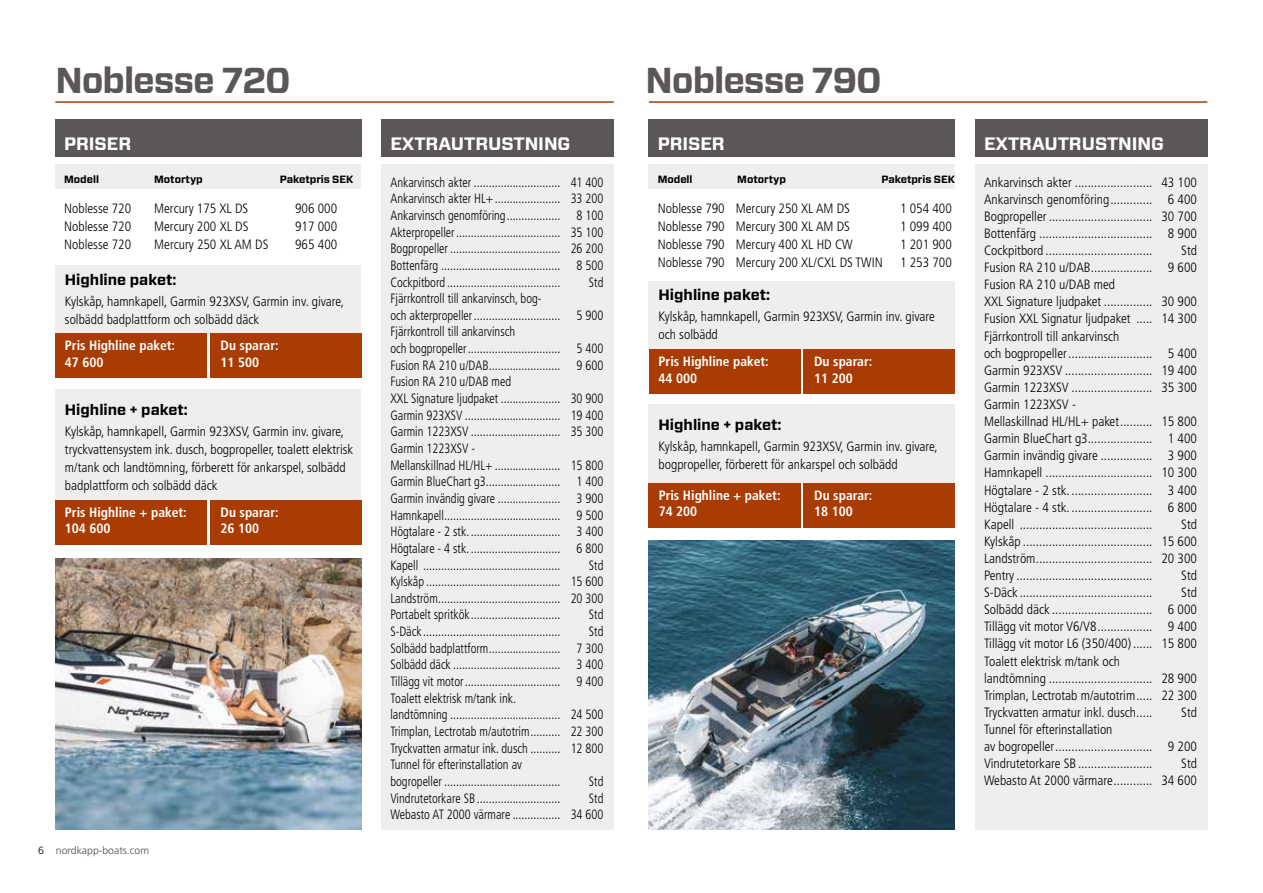
<style>
.page{position:relative;width:1263px;height:893px;background:#fff}
.page>*{position:absolute;margin:0;border:0;box-sizing:border-box;transform-origin:0 0}
.t1{font:700 36px "Forza";letter-spacing:-.03em;color:#5b5758}
.t2{font:700 18px "Forza";letter-spacing:-.005em;color:#fff}
.t3{font:700 15px "Forza";color:#000}
.t4{font:300 condensed 13.5px/17.1px "Frutiger";color:#000}
.t5{font:300 condensed 13.5px/16.6px "Frutiger";color:#000;text-align:justify;scale:.92 1}
.t6{font:700 condensed 13.5px/16.5px "Frutiger";color:#fff}
.t7{font:700 10.5px "Forza";letter-spacing:-.005em;color:#000}
.t8{font:300 10.5px "Frutiger";color:#4a4a49}
.s1{color:#000}
</style>
<div class="page">
<div style="left:55px;top:265px;width:306px;height:68px;background:#efeeec"></div>
<div style="left:649px;top:281px;width:306px;height:69px;background:#efeeec"></div>
<div style="left:56px;top:389px;width:305px;height:111px;background:#efeeec"></div>
<div style="left:649px;top:404px;width:306px;height:79px;background:#efeeec"></div>
<hr style="left:55px;top:101px;width:559px;height:2px;background:#a93c05">
<hr style="left:649px;top:101px;width:558px;height:2px;background:#a93c05">
<div style="left:381px;top:119px;width:233px;height:38px;background:#5b5758"></div>
<div style="left:975px;top:119px;width:232px;height:38px;background:#5b5758"></div>
<div style="left:381px;top:164px;width:233px;height:665px;background:#efeeec"></div>
<div style="left:975px;top:164px;width:232px;height:665px;background:#efeeec"></div>
<div style="left:56px;top:333px;width:151px;height:45px;background:#a93c05"></div>
<div style="left:649px;top:350px;width:152px;height:44px;background:#a93c05"></div>
<div style="left:56px;top:500px;width:151px;height:45px;background:#a93c05"></div>
<div style="left:649px;top:483px;width:152px;height:45px;background:#a93c05"></div>
<div style="left:210px;top:333px;width:151px;height:45px;background:#a93c05"></div>
<div style="left:803px;top:350px;width:152px;height:44px;background:#a93c05"></div>
<div style="left:210px;top:500px;width:151px;height:45px;background:#a93c05"></div>
<div style="left:804px;top:483px;width:151px;height:45px;background:#a93c05"></div>
<div style="left:56px;top:164px;width:305px;height:25px;background:#efeeec"></div>
<div style="left:649px;top:164px;width:306px;height:25px;background:#efeeec"></div>
<div style="left:55px;top:119px;width:306px;height:38px;background:#5b5758"></div>
<div style="left:649px;top:119px;width:306px;height:38px;background:#5b5758"></div>
<img style="left:55px;top:558px;width:306px;height:271px">
<img style="left:649px;top:541px;width:306px;height:288px">
<h1 class="t1" style="left:56px;top:56px;width:237px">Noblesse 720</h1>
<h1 class="t1" style="left:646px;top:56px;width:238px">Noblesse 790</h1>
<h2 class="t2" style="left:390px;top:132px;width:181px">EXTRAUTRUSTNING</h2>
<h2 class="t2" style="left:984px;top:132px;width:181px">EXTRAUTRUSTNING</h2>
<p class="t5" style="left:390px;top:174px;width:233px">Ankarvinsch akter ............................. 41 400<br>Ankarvinsch akter HL+...................... 33 200<br>Ankarvinsch genomföring.................. 8 100<br>Akterpropeller................................... 35 100<br>Bogpropeller ..................................... 26 200<br>Bottenfärg ........................................ 8 500<br>Cockpitbord ......................................</p>
<h2 class="t2" style="left:64px;top:132px;width:69px">PRISER</h2>
<h2 class="t2" style="left:658px;top:132px;width:69px">PRISER</h2>
<p class="t7" style="left:64px;top:172px;width:36px">Modell</p>
<p class="t7" style="left:154px;top:172px;width:50px">Motortyp</p>
<p class="t7" style="left:280px;top:172px;width:75px">Paketpris SEK</p>
<p class="t7" style="left:658px;top:172px;width:36px">Modell</p>
<p class="t7" style="left:737px;top:172px;width:50px">Motortyp</p>
<p class="t7" style="left:881px;top:172px;width:75px">Paketpris SEK</p>
<p class="t4" style="left:64px;top:200px;width:68px">Noblesse 720</p>
<p class="t4" style="left:154px;top:200px;width:96px">Mercury 175 XL DS</p>
<p class="t4" style="left:295px;top:200px;width:44px">906 000</p>
<p class="t4" style="left:64px;top:218px;width:68px">Noblesse 720</p>
<p class="t4" style="left:154px;top:218px;width:96px">Mercury 200 XL DS</p>
<p class="t4" style="left:295px;top:218px;width:44px">917 000</p>
<p class="t4" style="left:64px;top:236px;width:68px">Noblesse 720</p>
<p class="t4" style="left:154px;top:236px;width:116px">Mercury 250 XL AM DS</p>
<p class="t4" style="left:295px;top:236px;width:44px">965 400</p>
<p class="t4" style="left:984px;top:174px;width:215px;text-align:justify">Ankarvinsch akter ........................ 43 100<br>Ankarvinsch genomföring............. 6 400<br>Bogpropeller ................................ 30 700<br>Bottenfärg ................................... 8 900<br>Cockpitbord .................................</p>
<p class="t4" style="left:658px;top:200px;width:194px">Noblesse 790 Mercury 250 XL AM DS</p>
<p class="t4" style="left:900px;top:200px;width:53px">1 054 400</p>
<p class="t4" style="left:658px;top:218px;width:194px">Noblesse 790 Mercury 300 XL AM DS</p>
<p class="t4" style="left:900px;top:218px;width:53px">1 099 400</p>
<p class="t4" style="left:658px;top:236px;width:196px">Noblesse 790 Mercury 400 XL HD CW</p>
<p class="t4" style="left:900px;top:236px;width:53px">1 201 900</p>
<p class="t4" style="left:658px;top:254px;width:226px">Noblesse 790 Mercury 200 XL/CXL DS TWIN</p>
<p class="t4" style="left:900px;top:254px;width:53px">1 253 700</p>
<p class="t4" style="left:984px;top:242px;width:215px;text-indent:197px">Std Fusion RA 210 u/DAB................... 9 600<br>Fusion RA 210 u/DAB med<br>XXL Signature ljudpaket ............... 30 900<br>Fusion XXL Signatur ljudpaket ..... 14 300<br>Fjärrkontroll till ankarvinsch<br>och bogpropeller.......................... 5 400<br>Garmin 923XSV ........................... 19 400<br>Garmin 1223XSV ......................... 35 300<br>Garmin 1223XSV -<br>Mellaskillnad HL/HL+ paket.......... 15 800<br>Garmin BlueChart g3.................... 1 400<br>Garmin invändig givare ................ 3 900<br>Hamnkapell ................................. 10 300<br>Högtalare - 2 stk. ......................... 3 400<br>Högtalare - 4 stk. ......................... 6 800<br>Kapell .........................................</p>
<p class="t3" style="left:65px;top:270px;width:113px">Highline paket:</p>
<p class="t4" style="left:65px;top:293px;width:281px;line-height:18px">Kylskåp, hamnkapell, Garmin 923XSV, Garmin inv. givare, solbädd badplattform och solbädd däck</p>
<p class="t5" style="left:589px;top:274px;width:17px">Std</p>
<p class="t5" style="left:390px;top:290px;width:233px;text-align:left">Fjärrkontroll till ankarvinsch, bog-<br>och akterpropeller............................. 5 900<br>Fjärrkontroll till ankarvinsch<br>och bogpropeller............................... 5 400<br>Fusion RA 210 u/DAB........................ 9 600<br>Fusion RA 210 u/DAB med<br>XXL Signature ljudpaket .................... 30 900<br>Garmin 923XSV ................................ 19 400<br>Garmin 1223XSV .............................. 35 300<br>Garmin 1223XSV -<br>Mellanskillnad HL/HL+ ...................... 15 800<br>Garmin BlueChart g3......................... 1 400<br>Garmin invändig givare ..................... 3 900<br>Hamnkapell....................................... 9 500<br>Högtalare - 2 stk. .............................. 3 400<br>Högtalare - 4 stk. .............................. 6 800<br>Kapell ..............................................</p>
<p class="t3" style="left:658px;top:285px;width:113px">Highline paket:</p>
<p class="t4" style="left:658px;top:308px;width:278px;line-height:18px">Kylskåp, hamnkapell, Garmin 923XSV, Garmin inv. givare och solbädd</p>
<p class="t6" style="left:65px;top:337px;width:112px">Pris Highline paket:<br>47 600</p>
<p class="t6" style="left:220px;top:337px;width:60px">Du sparar:<br>11 500</p>
<p class="t6" style="left:658px;top:354px;width:112px">Pris Highline paket:<br>44 000</p>
<p class="t6" style="left:814px;top:354px;width:60px">Du sparar:<br>11 200</p>
<p class="t3" style="left:65px;top:400px;width:124px">Highline + paket:</p>
<p class="t4" style="left:65px;top:422px;width:290px;line-height:18px">Kylskåp, hamnkapell, Garmin 923XSV, Garmin inv. givare, tryckvattensystem ink. dusch, bogpropeller, toalett elektrisk m/tank och landtömning, förberett för ankarspel, solbädd badplattform och solbädd däck</p>
<p class="t3" style="left:658px;top:414px;width:124px">Highline + paket:</p>
<p class="t4" style="left:658px;top:437px;width:281px;line-height:18px">Kylskåp, hamnkapell, Garmin 923XSV, Garmin inv. givare, bogpropeller, förberett för ankarspel och solbädd</p>
<p class="t6" style="left:659px;top:487px;width:123px">Pris Highline + paket:<br>74 200</p>
<p class="t6" style="left:814px;top:487px;width:60px">Du sparar:<br>18 100</p>
<p class="t6" style="left:65px;top:504px;width:123px">Pris Highline + paket:<br>104 600</p>
<p class="t6" style="left:220px;top:504px;width:60px">Du sparar:<br>26 100</p>
<p class="t4" style="left:984px;top:516px;width:215px;text-align:justify;text-indent:197px">Std Kylskåp ........................................ 15 600<br>Landström.................................... 20 300<br>Pentry ..........................................</p>
<p class="t5" style="left:390px;top:557px;width:233px;text-indent:199px">Std Kylskåp ............................................. 15 600<br>Landström......................................... 20 300<br>Portabelt spritkök..............................</p>
<p class="t4" style="left:1181px;top:567px;width:17px">Std</p>
<p class="t4" style="left:984px;top:584px;width:215px;text-indent:197px">Std Solbädd däck ............................... 6 000<br>Tillägg vit motor V6/V8................. 9 400<br>Tillägg vit motor L6 (350/400) ...... 15 800<br>Toalett elektrisk m/tank och<br>landtömning ................................ 28 900<br>Trimplan, Lectrotab m/autotrim..... 22 300<br>Tryckvatten armatur inkl. dusch.....</p>
<p class="t4" style="left:984px;top:584px;width:170px">S-Däck .........................................</p>
<p class="t5" style="left:589px;top:607px;width:17px">Std</p>
<p class="t5" style="left:390px;top:623px;width:233px;text-align:left;text-indent:199px">Std Solbädd badplattform........................ 7 300<br>Solbädd däck .................................... 3 400<br>Tillägg vit motor................................ 9 400<br>Toalett elektrisk m/tank ink.<br>landtömning ..................................... 24 500<br>Trimplan, Lectrotab m/autotrim.......... 22 300<br>Tryckvatten armatur ink. dusch .......... 12 800<br>Tunnel för efterinstallation av<br>bogropeller .......................................</p>
<p class="t5" style="left:390px;top:623px;width:186px">S-Däck ..............................................</p>
<p class="t4" style="left:1181px;top:704px;width:17px">Std</p>
<p class="t4" style="left:984px;top:721px;width:215px">Tunnel för efterinstallation<br>av bogropeller.............................. 9 200<br>Vindrutetorkare SB .......................</p>
<p class="t4" style="left:984px;top:755px;width:215px;text-align:right">Std<br>Webasto At 2000 värmare............ 34 600</p>
<p class="t5" style="left:589px;top:773px;width:17px">Std</p>
<p class="t8" style="left:38px;top:844px;width:112px"><span class="s1">6</span> nordkapp-boats.com</p>
<p class="t5" style="left:390px;top:790px;width:233px;text-align:right">Std<br>Webasto AT 2000 värmare ................ 34 600</p>
<p class="t5" style="left:390px;top:790px;width:186px">Vindrutetorkare SB ............................</p>
</div>
